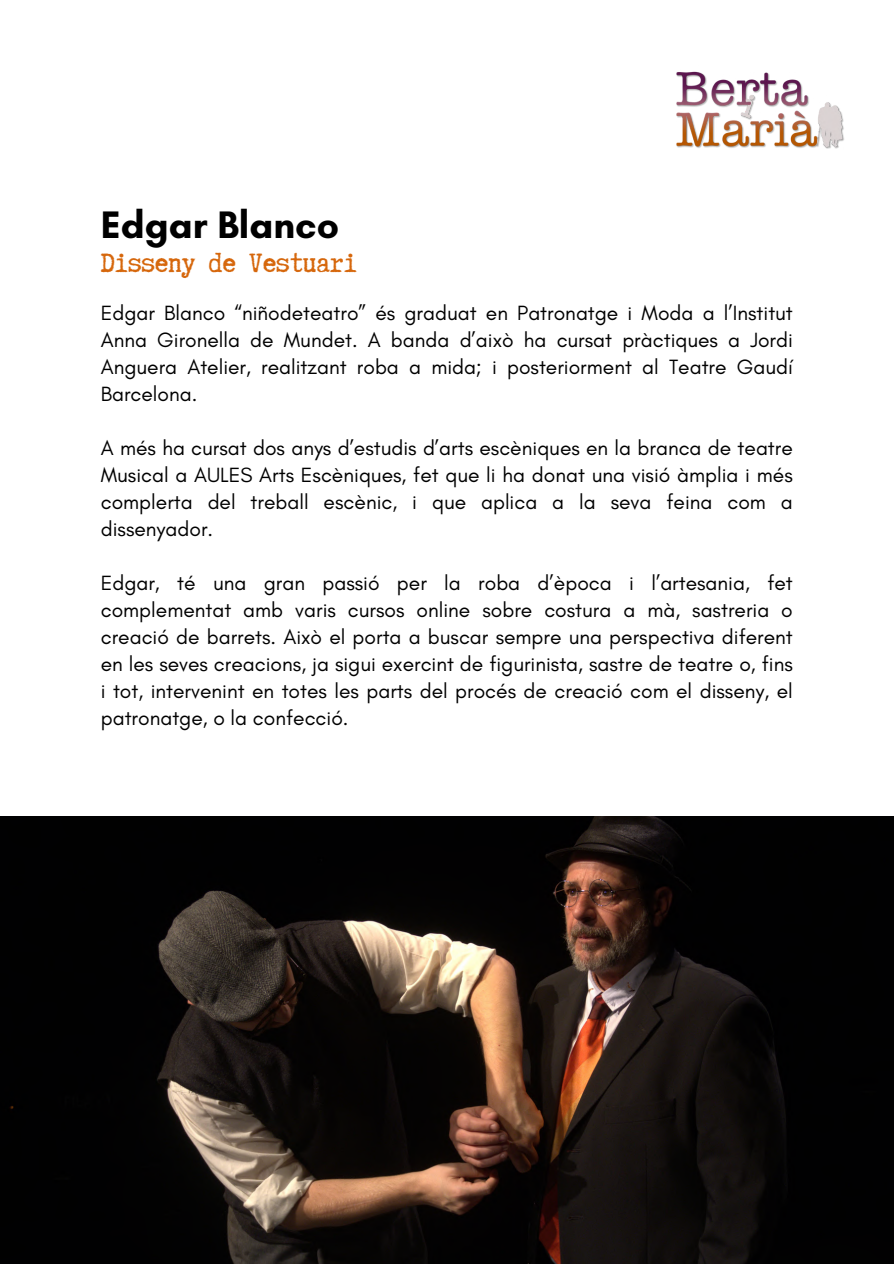
<style>
.page{position:relative;width:894px;height:1264px;background:#fff}
.page>*{position:absolute;margin:0;border:0;box-sizing:border-box;transform-origin:0 0}
.t1{font:700 39px "Glacial Indifference";color:#000}
.t2{font:31.5px "Truetypewriter Polygl OTT";letter-spacing:-.015em;color:#d6670c}
.t3{font:21px/27px "Glacial Indifference";color:#000;text-align:justify}
</style>
<div class="page">
<img style="left:0;top:816px;width:893px;height:446px">
<img style="left:676px;top:71px;width:168px;height:78px">
<p class="t1" style="left:101px;top:201px;width:240px">Edgar Blanco</p>
<p class="t2" style="left:101px;top:246px;width:258px">Disseny de Vestuari</p>
<h1 class="t3" style="left:101px;top:299px;width:693px">Edgar Blanco “niñodeteatro” és graduat en Patronatge i Moda a l’Institut Anna Gironella de Mundet. A banda d’això ha cursat pràctiques a Jordi Anguera Atelier, realitzant roba a mida; i posteriorment al Teatre Gaudí Barcelona.</h1>
<p class="t3" style="left:101px;top:434px;width:693px">A més ha cursat dos anys d’estudis d’arts escèniques en la branca de teatre Musical a AULES Arts Escèniques, fet que li ha donat una visió àmplia i més complerta del treball escènic, i que aplica a la seva feina com a dissenyador.</p>
<p class="t3" style="left:101px;top:569px;width:693px">Edgar, té una gran passió per la roba d’època i l’artesania, fet complementat amb varis cursos online sobre costura a mà, sastreria o creació de barrets. Això el porta a buscar sempre una perspectiva diferent en les seves creacions, ja sigui exercint de figurinista, sastre de teatre o, fins i tot, intervenint en totes les parts del procés de creació com el disseny, el patronatge, o la confecció.</p>
</div>
